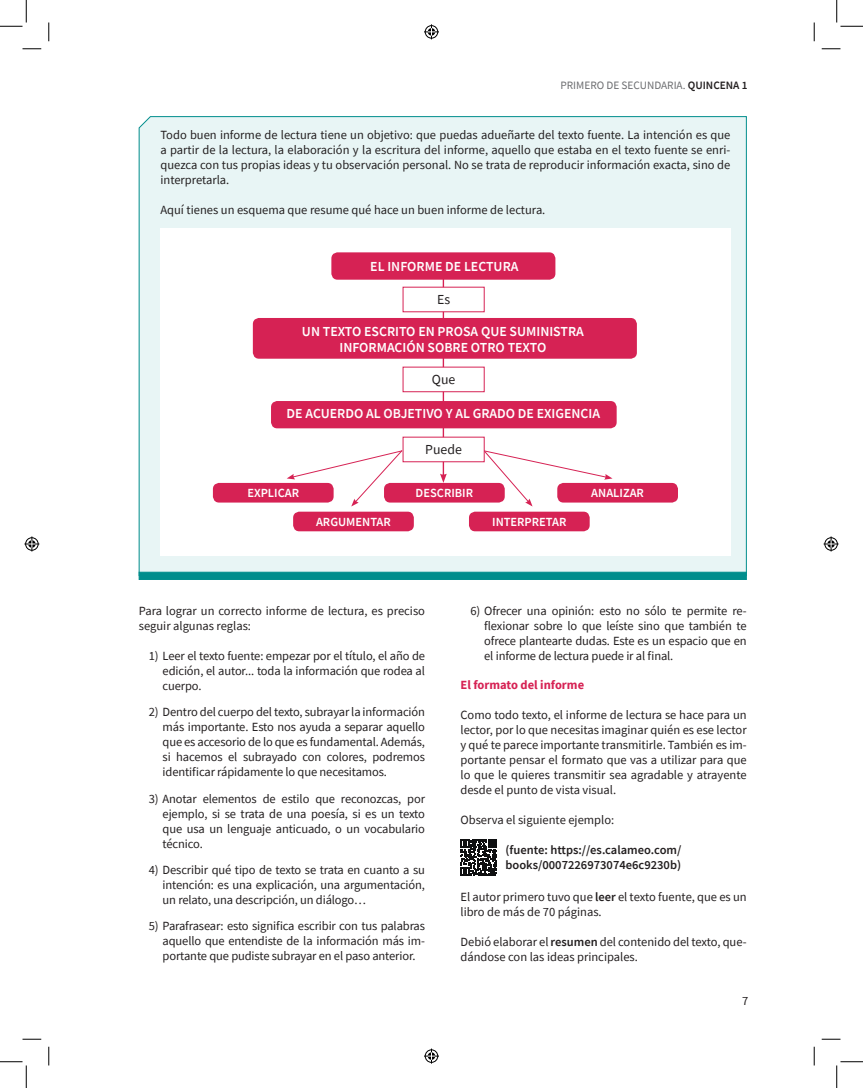
<style>
.page{position:relative;width:863px;height:1088px;background:#fff}
.page>*{position:absolute;margin:0;border:0;box-sizing:border-box;transform-origin:0 0}
.t1{font:600 13.75px/16.5px "Source Sans Pro";color:#fff;text-align:center}
.t2{font:13.75px "Source Sans Pro";color:#231f20}
.t3{font:12.5px/15px "Source Sans Pro";letter-spacing:-.01em;color:#231f20;text-align:justify}
.t4{font:600 12.5px/15px "Source Sans Pro";color:#231f20}
.t5{font:700 12.5px "Source Sans Pro";color:#d62254}
.t6{font:600 12.38px "Source Sans Pro";color:#fff}
.t7{font:11.25px "Source Sans Pro";color:#6c6d70}
.s1{font-weight:600;color:#231f20}
.s2{font-weight:600}
</style>
<div class="page">
<div style="left:138px;top:116px;width:609px;height:460px;background:#e8f5f5"></div>
<div style="left:139px;top:572px;width:607px;height:8px;background:#008d8c;border:1px solid #008d8c"></div>
<div style="left:160px;top:228px;width:570px;height:327px;background:#fff"></div>
<div style="left:331px;top:252px;width:224px;height:28px;background:#d62254;border-radius:6px"></div>
<div style="left:293px;top:511px;width:121px;height:20px;background:#d62254;border-radius:6px"></div>
<div style="left:213px;top:483px;width:120px;height:19px;background:#d62254;border-radius:6px"></div>
<div style="left:384px;top:483px;width:120px;height:19px;background:#d62254;border-radius:6px"></div>
<div style="left:557px;top:483px;width:121px;height:19px;background:#d62254;border-radius:6px"></div>
<div style="left:469px;top:511px;width:120px;height:20px;background:#d62254;border-radius:6px"></div>
<svg style="left:287px;top:450px;width:116px;height:56px"></svg>
<svg style="left:483px;top:449px;width:129px;height:57px"></svg>
<hr style="left:442px;top:269px;width:2px;height:207px;background:#d62254">
<svg style="left:440px;top:473px;width:7px;height:10px"></svg>
<div style="left:402px;top:437px;width:82px;height:25px;background:#fff;border:1px solid #d62254"></div>
<div style="left:402px;top:367px;width:82px;height:25px;background:#fff;border:1px solid #d62254"></div>
<div style="left:402px;top:287px;width:82px;height:25px;background:#fff"></div>
<div style="left:253px;top:318px;width:384px;height:41px;background:#d62254;border-radius:6px"></div>
<div style="left:271px;top:401px;width:345px;height:27px;background:#d62254;border-radius:6px"></div>
<svg style="left:460px;top:839px;width:37px;height:36px"></svg>
<svg style="left:22px;top:48px;width:19px;height:2px"></svg>
<svg style="left:821px;top:48px;width:19px;height:2px"></svg>
<svg style="left:22px;top:1038px;width:19px;height:2px"></svg>
<svg style="left:821px;top:1038px;width:19px;height:2px"></svg>
<svg style="left:48px;top:22px;width:2px;height:19px"></svg>
<svg style="left:48px;top:1046px;width:2px;height:19px"></svg>
<svg style="left:813px;top:22px;width:2px;height:19px"></svg>
<svg style="left:813px;top:1046px;width:2px;height:19px"></svg>
<svg style="left:0;top:0;width:27px;height:27px"></svg>
<svg style="left:0;top:1061px;width:27px;height:27px"></svg>
<svg style="left:836px;top:0;width:26px;height:27px"></svg>
<svg style="left:836px;top:1061px;width:26px;height:27px"></svg>
<svg style="left:424px;top:24px;width:15px;height:15px"></svg>
<svg style="left:424px;top:1048px;width:15px;height:15px"></svg>
<svg style="left:24px;top:536px;width:15px;height:15px"></svg>
<svg style="left:823px;top:536px;width:15px;height:15px"></svg>
<p class="t7" style="left:560px;top:78px;width:188px">PRIMERO DE SECUNDARIA. <span class="s1">QUINCENA 1</span></p>
<p class="t3" style="left:160px;top:127px;width:571px">Todo buen informe de lectura tiene un objetivo: que puedas adueñarte del texto fuente. La intención es que a partir de la lectura, la elaboración y la escritura del informe, aquello que estaba en el texto fuente se enri&shy;quezca con tus propias ideas y tu observación personal. No se trata de reproducir información exacta, sino de interpretarla.</p>
<p class="t3" style="left:160px;top:202px;width:386px">Aquí tienes un esquema que resume qué hace un buen informe de lectura.</p>
<p class="t1" style="left:370px;top:258px;width:150px">EL INFORME DE LECTURA</p>
<p class="t2" style="left:437px;top:290px;width:15px">Es</p>
<p class="t1" style="left:302px;top:323px;width:283px">UN TEXTO ESCRITO EN PROSA QUE SUMINISTRA<br>INFORMACIÓN SOBRE OTRO TEXTO</p>
<p class="t2" style="left:432px;top:370px;width:25px">Que</p>
<p class="t1" style="left:286px;top:405px;width:315px">DE ACUERDO AL OBJETIVO Y AL GRADO DE EXIGENCIA</p>
<p class="t2" style="left:425px;top:440px;width:38px">Puede</p>
<p class="t6" style="left:247px;top:485px;width:53px">EXPLICAR</p>
<p class="t6" style="left:415px;top:485px;width:59px">DESCRIBIR</p>
<p class="t6" style="left:591px;top:485px;width:54px">ANALIZAR</p>
<p class="t6" style="left:492px;top:513px;width:76px">INTERPRETAR</p>
<p class="t6" style="left:316px;top:513px;width:76px">ARGUMENTAR</p>
<p class="t3" style="left:139px;top:603px;width:288px">Para lograr un correcto informe de lectura, es preciso seguir algunas reglas:</p>
<p class="t3" style="left:162px;top:648px;width:264px;text-indent:-14px">1) Leer el texto fuente: empezar por el título, el año de edición, el autor... toda la información que rodea al cuerpo.</p>
<p class="t3" style="left:162px;top:704px;width:264px;text-indent:-14px">2) Dentro del cuerpo del texto, subrayar la información más importante. Esto nos ayuda a separar aquello que es accesorio de lo que es fundamental. Además, si hacemos el subrayado con colores, podremos identificar rápidamente lo que necesitamos.</p>
<p class="t3" style="left:162px;top:791px;width:264px;text-indent:-14px">3) Anotar elementos de estilo que reconozcas, por ejemplo, si se trata de una poesía, si es un texto que usa un lenguaje anticuado, o un vocabulario técnico.</p>
<p class="t3" style="left:162px;top:862px;width:264px;text-indent:-14px">4) Describir qué tipo de texto se trata en cuanto a su intención: es una explicación, una argumentación, un relato, una descripción, un diálogo…</p>
<p class="t3" style="left:162px;top:918px;width:264px;text-indent:-14px">5) Parafrasear: esto significa escribir con tus palabras aquello que entendiste de la información más im&shy;portante que pudiste subrayar en el paso anterior.</p>
<p class="t3" style="left:484px;top:603px;width:264px;text-indent:-14px">6) Ofrecer una opinión: esto no sólo te permite re&shy;flexionar sobre lo que leíste sino que también te ofrece plantearte dudas. Este es un espacio que en el informe de lectura puede ir al final.</p>
<p class="t5" style="left:460px;top:676px;width:125px">El formato del informe</p>
<p class="t3" style="left:460px;top:707px;width:288px">Como todo texto, el informe de lectura se hace para un lector, por lo que necesitas imaginar quién es ese lector y qué te parece importante transmitirle. También es im&shy;portante pensar el formato que vas a utilizar para que lo que le quieres transmitir sea agradable y atrayente desde el punto de vista visual.</p>
<p class="t3" style="left:460px;top:812px;width:155px">Observa el siguiente ejemplo:</p>
<p class="t4" style="left:505px;top:842px;width:177px">(fuente: https://es.calameo.com/ books/0007226973074e6c9230b)</p>
<p class="t3" style="left:460px;top:889px;width:288px">El autor primero tuvo que <span class="s2">leer</span> el texto fuente, que es un libro de más de 70 páginas.</p>
<p class="t3" style="left:460px;top:934px;width:288px">Debió elaborar el <span class="s2">resumen</span> del contenido del texto, que&shy;dándose con las ideas principales.</p>
<p class="t3" style="left:742px;top:993px;width:8px">7</p>
</div>
